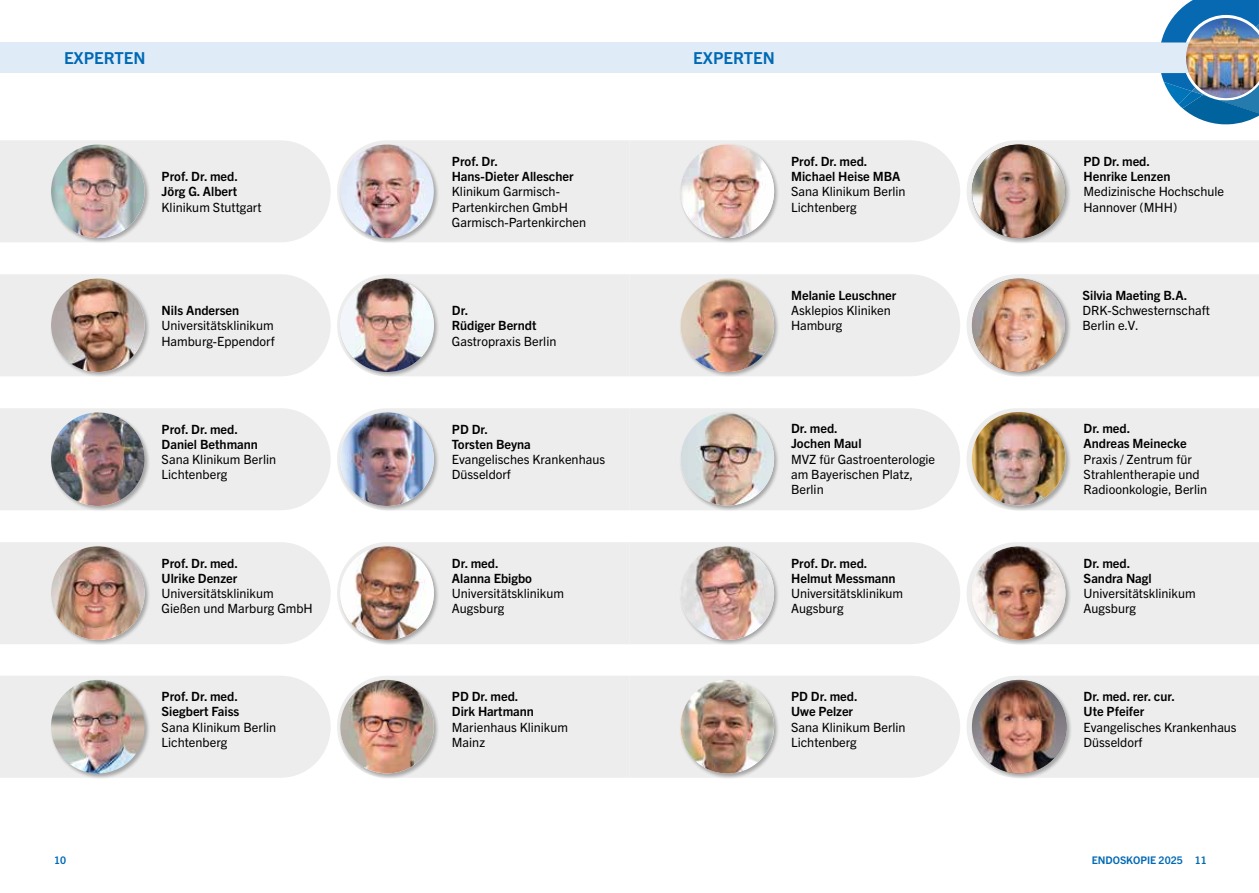
<style>
.page{position:relative;width:1259px;height:893px;background:#fff}
.page>*{position:absolute;margin:0;border:0;box-sizing:border-box;transform-origin:0 0}
.t1{font:700 16.5px "Trade Gothic Next LT Pro";color:#0069b4}
.t2{font:12.75px/15.3px "Trade Gothic Next LT Pro";color:#000}
.t3{font:700 12.75px/15.3px "Trade Gothic Next LT Pro";color:#000}
.t4{font:700 10.5px "Trade Gothic Next LT Pro";color:#0069b4}
</style>
<div class="page">
<div style="left:0;top:43px;width:1259px;height:30px;background:#dfecf8"></div>
<img style="left:1161px;top:0;width:98px;height:124px">
<div style="left:0;top:140px;width:331px;height:102px;background:#ededed"></div>
<div style="left:50px;top:143px;width:101px;height:101px;background:#000;opacity:.3"></div>
<img style="left:51px;top:145px;width:94px;height:93px;border-radius:47px">
<div style="left:0;top:274px;width:331px;height:102px;background:#ededed"></div>
<div style="left:50px;top:277px;width:100px;height:101px;background:#000;opacity:.3"></div>
<img style="left:51px;top:278px;width:94px;height:94px;border-radius:47px">
<div style="left:339px;top:278px;width:101px;height:100px;background:#f8f8f8"></div>
<div style="left:0;top:408px;width:331px;height:102px;background:#ededed"></div>
<div style="left:50px;top:411px;width:100px;height:101px;background:#000;opacity:.3"></div>
<img style="left:51px;top:412px;width:94px;height:94px;border-radius:47px">
<div style="left:339px;top:412px;width:101px;height:100px;background:#f9f9f9"></div>
<div style="left:0;top:542px;width:331px;height:102px;background:#ededed"></div>
<div style="left:50px;top:545px;width:101px;height:101px;background:#000;opacity:.3"></div>
<img style="left:51px;top:546px;width:94px;height:94px;border-radius:47px">
<svg style="left:337px;top:140px;width:623px;height:102px;background:#e9e5e5"></svg>
<div style="left:967px;top:140px;width:292px;height:102px;background:#ededed"></div>
<div style="left:679px;top:144px;width:101px;height:100px;background:#000;opacity:.3"></div>
<img style="left:680px;top:145px;width:94px;height:93px;border-radius:47px">
<div style="left:970px;top:143px;width:102px;height:102px;background:#000;opacity:.3"></div>
<div style="left:972px;top:145px;width:93px;height:93px;background:#000;opacity:.75"></div>
<img style="left:972px;top:145px;width:93px;height:93px;border-radius:47px">
<svg style="left:337px;top:274px;width:623px;height:102px;background:#e7e4e3"></svg>
<div style="left:967px;top:274px;width:292px;height:102px;background:#ededed"></div>
<svg style="left:337px;top:408px;width:623px;height:102px;background:#e1e1e3"></svg>
<div style="left:967px;top:408px;width:292px;height:102px;background:#ededed"></div>
<svg style="left:337px;top:542px;width:623px;height:102px;background:#e7e3e1"></svg>
<div style="left:967px;top:542px;width:292px;height:102px;background:#ededed"></div>
<div style="left:679px;top:278px;width:101px;height:100px;background:#000;opacity:.3"></div>
<img style="left:680px;top:278px;width:94px;height:94px;border-radius:47px">
<div style="left:0;top:676px;width:331px;height:102px;background:#ededed"></div>
<div style="left:50px;top:679px;width:101px;height:100px;background:#000;opacity:.3"></div>
<img style="left:51px;top:680px;width:94px;height:93px;border-radius:47px">
<svg style="left:337px;top:676px;width:623px;height:102px;background:#e6e1de"></svg>
<div style="left:967px;top:676px;width:292px;height:102px;background:#ededed"></div>
<div style="left:679px;top:679px;width:101px;height:100px;background:#000;opacity:.3"></div>
<img style="left:680px;top:680px;width:94px;height:93px;border-radius:47px">
<div style="left:970px;top:678px;width:102px;height:101px;background:#000;opacity:.3"></div>
<img style="left:972px;top:680px;width:94px;height:93px">
<div style="left:971px;top:545px;width:100px;height:101px;background:#000;opacity:.3"></div>
<img style="left:972px;top:546px;width:93px;height:94px;border-radius:47px">
<div style="left:679px;top:545px;width:101px;height:101px;background:#000;opacity:.3"></div>
<img style="left:680px;top:546px;width:94px;height:94px;border-radius:47px">
<div style="left:971px;top:411px;width:100px;height:100px;background:#000;opacity:.3"></div>
<img style="left:972px;top:412px;width:93px;height:93px;border-radius:47px">
<div style="left:971px;top:278px;width:100px;height:100px;background:#000;opacity:.3"></div>
<div style="left:972px;top:278px;width:93px;height:94px;background:#000;opacity:.75"></div>
<img style="left:972px;top:278px;width:93px;height:94px;border-radius:47px">
<div style="left:679px;top:411px;width:101px;height:100px;background:#000;opacity:.3"></div>
<img style="left:680px;top:412px;width:94px;height:93px;border-radius:47px">
<p class="t1" style="left:64px;top:47px;width:83px">EXPERTEN</p>
<p class="t1" style="left:693px;top:47px;width:83px">EXPERTEN</p>
<p class="t3" style="left:162px;top:168px;width:78px">Prof. Dr. med.<br>Jörg G. Albert</p>
<p class="t2" style="left:162px;top:198px;width:102px">Klinikum Stuttgart</p>
<p class="t3" style="left:162px;top:302px;width:79px">Nils Andersen</p>
<p class="t2" style="left:162px;top:317px;width:114px">Universitätsklinikum<br>Hamburg-Eppendorf</p>
<p class="t3" style="left:162px;top:420px;width:98px">Prof. Dr. med.<br>Daniel Bethmann</p>
<p class="t2" style="left:162px;top:451px;width:116px">Sana Klinikum Berlin<br>Lichtenberg</p>
<p class="t3" style="left:162px;top:554px;width:78px">Prof. Dr. med.<br>Ulrike Denzer</p>
<p class="t2" style="left:162px;top:585px;width:153px">Universitätsklinikum<br>Gießen und Marburg GmbH</p>
<p class="t3" style="left:162px;top:688px;width:79px">Prof. Dr. med.<br>Siegbert Faiss</p>
<p class="t2" style="left:162px;top:718px;width:116px">Sana Klinikum Berlin<br>Lichtenberg</p>
<p class="t3" style="left:452px;top:153px;width:123px">Prof. Dr.<br>Hans-Dieter Allescher</p>
<p class="t2" style="left:452px;top:183px;width:136px">Klinikum Garmisch-<br>Partenkirchen GmbH<br>Garmisch-Partenkirchen</p>
<p class="t3" style="left:452px;top:302px;width:86px">Dr.<br>Rüdiger Berndt</p>
<p class="t2" style="left:452px;top:332px;width:106px">Gastropraxis Berlin</p>
<p class="t3" style="left:452px;top:420px;width:81px">PD Dr.<br>Torsten Beyna</p>
<p class="t2" style="left:452px;top:451px;width:155px">Evangelisches Krankenhaus<br>Düsseldorf</p>
<p class="t3" style="left:452px;top:554px;width:82px">Dr. med.<br>Alanna Ebigbo</p>
<p class="t2" style="left:452px;top:585px;width:114px">Universitätsklinikum<br>Augsburg</p>
<p class="t3" style="left:452px;top:688px;width:84px">PD Dr. med.<br>Dirk Hartmann</p>
<p class="t2" style="left:452px;top:718px;width:118px">Marienhaus Klinikum<br>Mainz</p>
<p class="t3" style="left:791px;top:153px;width:111px">Prof. Dr. med.<br>Michael Heise MBA</p>
<p class="t2" style="left:791px;top:183px;width:116px">Sana Klinikum Berlin<br>Lichtenberg</p>
<p class="t3" style="left:791px;top:286px;width:107px">Melanie Leuschner</p>
<p class="t2" style="left:791px;top:302px;width:101px">Asklepios Kliniken<br>Hamburg</p>
<p class="t3" style="left:791px;top:420px;width:72px">Dr. med.<br>Jochen Maul</p>
<p class="t2" style="left:791px;top:451px;width:146px">MVZ für Gastroenterologie am Bayerischen Platz,<br>Berlin</p>
<p class="t3" style="left:791px;top:554px;width:106px">Prof. Dr. med.<br>Helmut Messmann</p>
<p class="t2" style="left:791px;top:585px;width:114px">Universitätsklinikum<br>Augsburg</p>
<p class="t3" style="left:791px;top:688px;width:68px">PD Dr. med.<br>Uwe Pelzer</p>
<p class="t2" style="left:791px;top:718px;width:116px">Sana Klinikum Berlin<br>Lichtenberg</p>
<p class="t3" style="left:1083px;top:153px;width:88px">PD Dr. med.<br>Henrike Lenzen</p>
<p class="t2" style="left:1083px;top:183px;width:142px">Medizinische Hochschule<br>Hannover (MHH)</p>
<p class="t3" style="left:1082px;top:286px;width:106px">Silvia Maeting B.A.</p>
<p class="t2" style="left:1082px;top:302px;width:129px">DRK-Schwesternschaft<br>Berlin e.V.</p>
<p class="t3" style="left:1083px;top:420px;width:105px">Dr. med.<br>Andreas Meinecke</p>
<p class="t2" style="left:1083px;top:451px;width:125px">Praxis / Zentrum für<br>Strahlentherapie und<br>Radioonkologie, Berlin</p>
<p class="t3" style="left:1083px;top:554px;width:70px">Dr. med.<br>Sandra Nagl</p>
<p class="t2" style="left:1083px;top:585px;width:114px">Universitätsklinikum<br>Augsburg</p>
<p class="t3" style="left:1083px;top:688px;width:93px">Dr. med. rer. cur.<br>Ute Pfeifer</p>
<p class="t2" style="left:1083px;top:718px;width:155px">Evangelisches Krankenhaus<br>Düsseldorf</p>
<p class="t4" style="left:54px;top:853px;width:14px">10</p>
<p class="t4" style="left:1091px;top:853px;width:117px">ENDOSKOPIE 2025 11</p>
</div>
